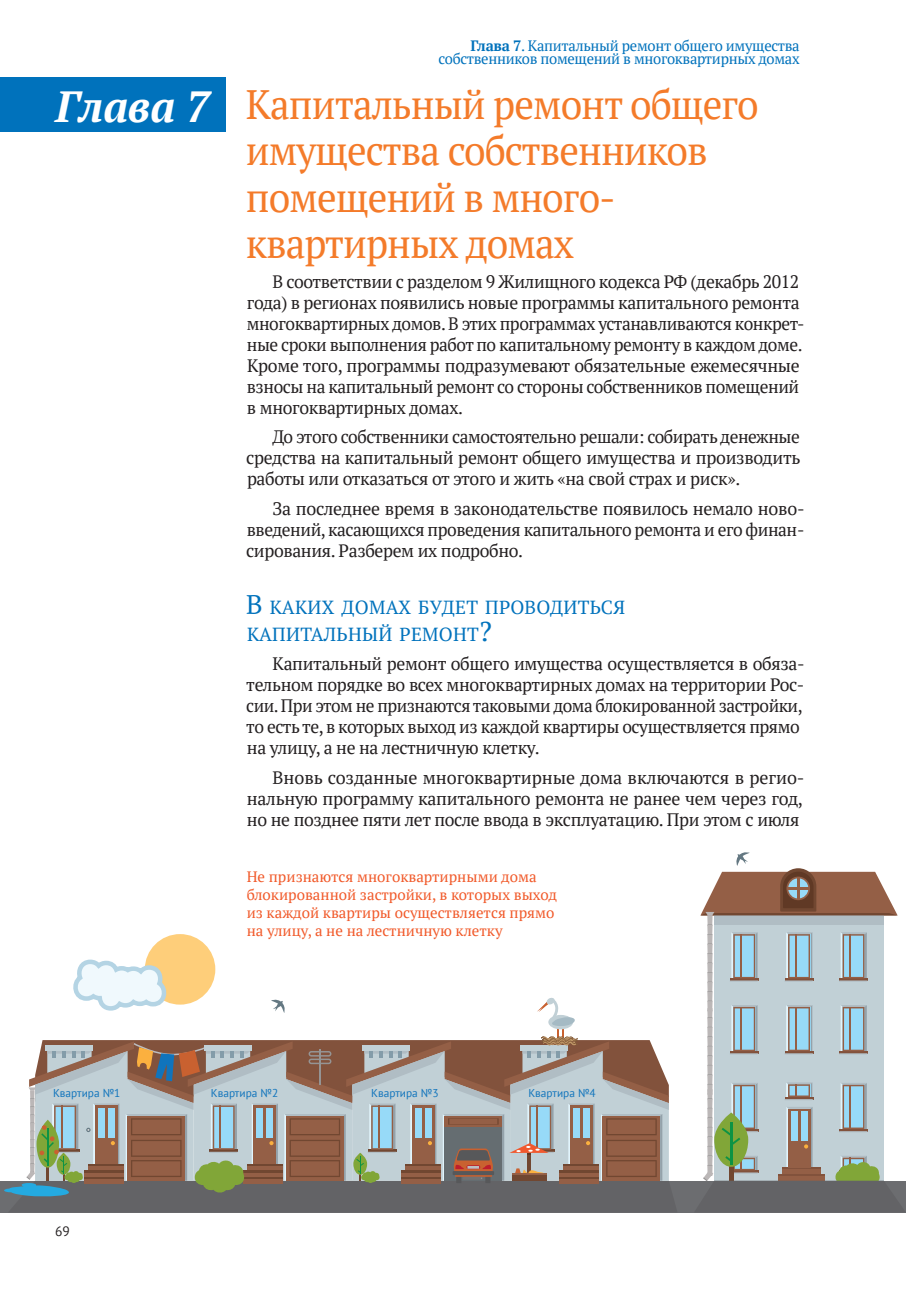
<style>
.page{position:relative;width:906px;height:1289px;background:#fff}
.page>*{position:absolute;margin:0;border:0;box-sizing:border-box;transform-origin:0 0}
.t1{font:italic 700 43.5px "PT Serif";color:#fff}
.Заголовок_Главы{font:40.95px/46.5px "PT Serif";letter-spacing:-.025em;color:#f47b2a;scale:.95 1}
.Подзаголовок_главы{font:18.9px "PT Serif";letter-spacing:.015em;color:#0072bc}
.Основной_текст{font:18px/21px "PT Serif";letter-spacing:-.02em;color:#231f20}
.Подписи_к_картинкам{font:15px/18px "PT Serif";color:#f15929}
.Назание_главый_в_шаб{font:15px/13.5px "PT Serif";letter-spacing:-.02em;color:#0072bc;text-align:right}
.t2{font:13.5px "PT Sans";color:#231f20}
.t3{font:11.4px "PT Sans";color:#1074bc}
.s1{font-weight:700}
.s2{font-size:27px}
</style>
<div class="page">
<div style="left:0;top:77px;width:225px;height:55px;background:#0072bc"></div>
<div style="left:0;top:1180px;width:906px;height:32px;background:#636366"></div>
<div style="left:714px;top:913px;width:170px;height:267px;background:#c1d0d6"></div>
<svg style="left:730px;top:1005px;width:28px;height:49px"></svg>
<svg style="left:730px;top:932px;width:28px;height:49px"></svg>
<svg style="left:839px;top:1005px;width:29px;height:49px"></svg>
<svg style="left:839px;top:932px;width:29px;height:49px"></svg>
<svg style="left:785px;top:1005px;width:28px;height:49px"></svg>
<svg style="left:785px;top:932px;width:28px;height:49px"></svg>
<div style="left:714px;top:915px;width:170px;height:10px;background:#b0bdc4"></div>
<div style="left:707px;top:915px;width:5px;height:10px;background:#bbb7b7"></div>
<div style="left:707px;top:925px;width:5px;height:10px;background:#bbb7b7"></div>
<div style="left:707px;top:934px;width:5px;height:10px;background:#bbb7b7"></div>
<div style="left:707px;top:944px;width:5px;height:10px;background:#bbb7b7"></div>
<div style="left:707px;top:953px;width:5px;height:10px;background:#bbb7b7"></div>
<div style="left:707px;top:963px;width:5px;height:10px;background:#bbb7b7"></div>
<div style="left:707px;top:972px;width:5px;height:10px;background:#bbb7b7"></div>
<div style="left:707px;top:982px;width:5px;height:10px;background:#bbb7b7"></div>
<div style="left:707px;top:991px;width:5px;height:10px;background:#bbb7b7"></div>
<div style="left:707px;top:1001px;width:5px;height:10px;background:#bbb7b7"></div>
<div style="left:707px;top:1008px;width:5px;height:10px;background:#bbb7b7"></div>
<div style="left:707px;top:1017px;width:5px;height:10px;background:#bbb7b7"></div>
<div style="left:707px;top:1027px;width:5px;height:10px;background:#bbb7b7"></div>
<div style="left:707px;top:1036px;width:5px;height:10px;background:#bbb7b7"></div>
<div style="left:707px;top:1046px;width:5px;height:10px;background:#bbb7b7"></div>
<div style="left:707px;top:1055px;width:5px;height:10px;background:#bbb7b7"></div>
<div style="left:707px;top:1065px;width:5px;height:10px;background:#bbb7b7"></div>
<div style="left:707px;top:1074px;width:5px;height:10px;background:#bbb7b7"></div>
<svg style="left:2px;top:934px;width:675px;height:263px"></svg>
<svg style="left:700px;top:852px;width:197px;height:63px"></svg>
<svg style="left:694px;top:1082px;width:212px;height:99px"></svg>
<p class="Назание_главый_в_шаб" style="left:438px;top:38px;width:362px"><span class="s1">Глава 7</span>. Капитальный ремонт общего имущества собственников помещений в многоквартирных домах</p>
<p class="t1" style="left:55px;top:77px;width:157px">Глава 7</p>
<p class="Заголовок_Главы" style="left:246px;top:80px;width:541px">Капитальный ремонт общего имущества собственников помещений в много&shy;квартирных домах</p>
<p class="Основной_текст" style="left:247px;top:270px;width:559px;text-indent:26px">В соответствии с разделом 9 Жилищного кодекса РФ (декабрь 2012 года) в регионах появились новые программы капитального ремонта многоквартирных домов. В этих программах устанавливаются конкрет&shy;ные сроки выполнения работ по капитальному ремонту в каждом доме.<br>Кроме того, программы подразумевают обязательные ежемесячные взносы на капитальный ремонт со стороны собственников помещений в многоквартирных домах.</p>
<p class="Основной_текст" style="left:246px;top:426px;width:556px;text-align:justify;text-indent:26px">До этого собственники самостоятельно решали: собирать денежные средства на капитальный ремонт общего имущества и производить работы или отказаться от этого и жить «на свой страх и риск».</p>
<p class="Основной_текст" style="left:246px;top:497px;width:560px;text-indent:26px">За последнее время в законодательстве появилось немало ново&shy;введений, касающихся проведения капитального ремонта и его финан&shy;сирования. Разберем их подробно.</p>
<p class="Подзаголовок_главы" style="left:246px;top:594px;width:278px"><span class="s2">В</span> каких домах будет прово</p>
<p class="Подзаголовок_главы" style="left:550px;top:594px;width:76px">диться</p>
<p class="Подзаголовок_главы" style="left:247px;top:621px;width:246px">капитальный ремонт<span class="s2">?</span></p>
<p class="Основной_текст" style="left:246px;top:653px;width:560px;text-indent:26px">Капитальный ремонт общего имущества осуществляется в обяза&shy;тельном порядке во всех многоквартирных домах на территории Рос&shy;сии. При этом не признаются таковыми дома блокированной застройки, то есть те, в которых выход из каждой квартиры осуществляется прямо на улицу, а не на лестничную клетку.</p>
<p class="Основной_текст" style="left:247px;top:766px;width:559px;text-align:justify;text-indent:26px">Вновь созданные многоквартирные дома включаются в регио&shy;нальную программу капитального ремонта не ранее чем через год, но не позднее пяти лет после ввода в эксплуатацию. При этом с июля</p>
<p class="Подписи_к_картинкам" style="left:247px;top:867px;width:312px">Не признаются многоквартирными дома блокированной застройки, в которых выход из каждой квартиры осуществляется прямо на улицу, а не на лестничную клетку</p>
<p class="t3" style="left:53px;top:1085px;width:69px">Квартира №1</p>
<p class="t3" style="left:211px;top:1085px;width:69px">Квартира №2</p>
<p class="t3" style="left:371px;top:1085px;width:69px">Квартира №3</p>
<p class="t3" style="left:528px;top:1085px;width:69px">Квартира №4</p>
<p class="t2" style="left:55px;top:1222px;width:16px">69</p>
</div>
